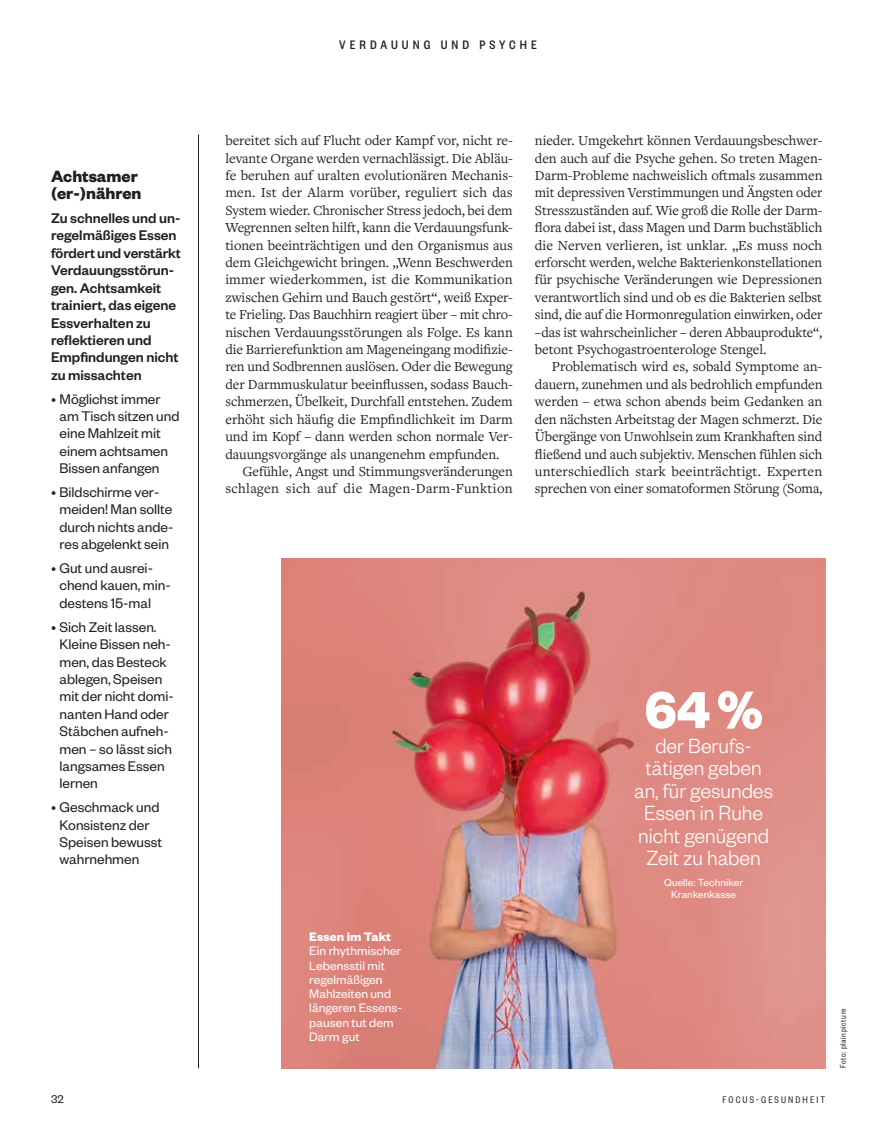
<style>
.page{position:relative;width:893px;height:1136px;background:#fff}
.page>*{position:absolute;margin:0;border:0;box-sizing:border-box;transform-origin:0 0}
.t1{font:700 57px "Founders Grotesk";color:#fff}
.t2{font:300 22.5px/22.5px "Founders Grotesk";color:#fff;text-align:center}
.t3{font:700 18px/17.4px "Founders Grotesk";color:#231f20}
.t4{font:15.3px/17.4px "Founders Grotesk";color:#231f20}
.t5{font:500 15.3px/17.4px "Founders Grotesk";color:#231f20}
.t6{font:14.4px/17.4px "Freight Text Pro";letter-spacing:-.005em;color:#231f20;text-align:justify}
.t7{font:14.4px "Freight Text Pro";letter-spacing:.02em;color:#231f20}
.t8{font:13.5px/14.2px "Founders Grotesk";letter-spacing:.005em;color:#fff}
.t9{font:500 13.5px "Founders Grotesk Cond";letter-spacing:.3em;color:#231f20}
.t10{font:700 13.5px "Founders Grotesk";letter-spacing:.005em;color:#fff}
.t11{font:12.3px "Founders Grotesk";color:#231f20}
.t12{font:11.25px/12px "Founders Grotesk";letter-spacing:.01em;color:#fff;text-align:center}
.t13{font:10.5px "Founders Grotesk Cond";letter-spacing:.2em;color:#231f20}
.t14{font:9px "Founders Grotesk Cond";letter-spacing:.07em;color:#231f20}
</style>
<div class="page">
<img style="left:282px;top:558px;width:543px;height:510px">
<hr style="left:198px;top:134px;width:1px;height:934px;background:#231f20">
<p class="t9" style="left:339px;top:37px;width:199px">VERDAUUNG UND PSYCHE</p>
<p class="t3" style="left:51px;top:166px;width:92px">Achtsamer (er-)nähren</p>
<p class="t5" style="left:51px;top:209px;width:131px">Zu schnelles und un&shy;regelmäßiges Essen fördert und verstärkt<br>Verdauungsstörun&shy;gen. Achtsamkeit trainiert, das eigene<br>Essverhalten zu reflektieren und<br>Empfindungen nicht zu missachten</p>
<p class="t4" style="left:60px;top:389px;width:121px;text-indent:-9px">• Möglichst immer am Tisch sitzen und eine Mahlzeit mit einem achtsamen<br>Bissen anfangen</p>
<p class="t4" style="left:60px;top:482px;width:115px;text-indent:-9px">• Bildschirme ver&shy;meiden! Man sollte durch nichts ande&shy;res abgelenkt sein</p>
<p class="t4" style="left:60px;top:558px;width:113px;text-indent:-9px">• Gut und ausrei&shy;chend kauen, min&shy;destens 15-mal</p>
<p class="t4" style="left:60px;top:617px;width:116px;text-indent:-9px">• Sich Zeit lassen.<br>Kleine Bissen neh&shy;men, das Besteck ablegen, Speisen mit der nicht domi&shy;nanten Hand oder<br>Stäbchen aufneh&shy;men – so lässt sich langsames Essen lernen</p>
<p class="t4" style="left:60px;top:797px;width:104px;text-indent:-9px">• Geschmack und<br>Konsistenz der<br>Speisen bewusst wahrnehmen</p>
<p class="t6" style="left:225px;top:131px;width:289px">bereitet sich auf Flucht oder Kampf vor, nicht re-</p>
<p class="t6" style="left:225px;top:149px;width:289px">levante Organe werden vernachlässigt. Die Abläu-</p>
<p class="t6" style="left:225px;top:166px;width:289px">fe beruhen auf uralten evolutionären Mechanis-</p>
<p class="t6" style="left:225px;top:183px;width:289px">men. Ist der Alarm vorüber, reguliert sich das</p>
<p class="t6" style="left:225px;top:201px;width:289px">System wieder. Chronischer Stress jedoch, bei dem</p>
<p class="t6" style="left:225px;top:218px;width:289px">Wegrennen selten hilft, kann die Verdauungsfunk-</p>
<p class="t6" style="left:225px;top:236px;width:289px">tionen beeinträchtigen und den Organismus aus</p>
<p class="t6" style="left:225px;top:253px;width:289px">dem Gleichgewicht bringen. „Wenn Beschwerden</p>
<p class="t6" style="left:225px;top:270px;width:289px">immer wiederkommen, ist die Kommunikation</p>
<p class="t6" style="left:225px;top:288px;width:289px">zwischen Gehirn und Bauch gestört“, weiß Exper-</p>
<p class="t6" style="left:225px;top:305px;width:289px">te Frieling. Das Bauchhirn reagiert über – mit chro-</p>
<p class="t6" style="left:225px;top:323px;width:289px">nischen Verdauungsstörungen als Folge. Es kann</p>
<p class="t6" style="left:225px;top:340px;width:289px">die Barrierefunktion am Mageneingang modifizie-</p>
<p class="t6" style="left:225px;top:357px;width:289px">ren und Sodbrennen auslösen. Oder die Bewegung</p>
<p class="t6" style="left:225px;top:375px;width:289px">der Darmmuskulatur beeinflussen, sodass Bauch-</p>
<p class="t6" style="left:225px;top:392px;width:289px">schmerzen, Übelkeit, Durchfall entstehen. Zudem</p>
<p class="t6" style="left:225px;top:410px;width:289px">erhöht sich häufig die Empfindlichkeit im Darm</p>
<p class="t6" style="left:225px;top:427px;width:289px">und im Kopf – dann werden schon normale Ver-</p>
<p class="t6" style="left:225px;top:444px;width:276px">dauungsvorgänge als unangenehm empfunden.</p>
<p class="t6" style="left:242px;top:462px;width:272px">Gefühle, Angst und Stimmungsveränderungen</p>
<p class="t7" style="left:225px;top:479px;width:289px">schlagen sich auf die Magen-Darm-Funktion</p>
<p class="t6" style="left:535px;top:131px;width:289px">nieder. Umgekehrt können Verdauungsbeschwer&shy;den auch auf die Psyche gehen. So treten Magen-Darm-Probleme nachweislich oftmals zusammen mit depressiven Verstimmungen und Ängsten oder Stresszuständen auf. Wie groß die Rolle der Darm&shy;flora dabei ist, dass Magen und Darm buchstäblich die Nerven verlieren, ist unklar. „Es muss noch erforscht werden, welche Bakterienkonstellationen für psychische Veränderungen wie Depressionen verantwortlich sind und ob es die Bakterien selbst sind, die auf die Hormonregulation einwirken, oder –das ist wahrscheinlicher – deren Abbauprodukte“, betont Psychogastroenterologe Stengel.</p>
<p class="t6" style="left:535px;top:357px;width:289px;text-indent:17px">Problematisch wird es, sobald Symptome an&shy;dauern, zunehmen und als bedrohlich empfunden werden – etwa schon abends beim Gedanken an den nächsten Arbeitstag der Magen schmerzt. Die Übergänge von Unwohlsein zum Krankhaften sind fließend und auch subjektiv. Menschen fühlen sich unterschiedlich stark beeinträchtigt. Experten sprechen von einer somatoformen Störung (Soma,</p>
<p class="t10" style="left:309px;top:927px;width:83px">Essen im Takt</p>
<p class="t8" style="left:309px;top:943px;width:94px">Ein rhythmischer<br>Lebensstil mit regelmäßigen<br>Mahlzeiten und längeren Essens&shy;pausen tut dem<br>Darm gut</p>
<h1 class="t1" style="left:645px;top:673px;width:119px">64%</h1>
<h2 class="t2" style="left:634px;top:733px;width:140px">der Berufs&shy;tätigen geben an, für gesundes<br>Essen in Ruhe nicht genügend<br>Zeit zu haben</h2>
<p class="t12" style="left:664px;top:875px;width:80px">Quelle: Techniker<br>Krankenkasse</p>
<p class="t11" style="left:51px;top:1091px;width:14px">32</p>
<p class="t13" style="left:722px;top:1093px;width:104px">FOCUS-GESUNDHEIT</p>
<p class="t14" style="left:838px;top:1068px;width:62px;rotate:-90deg">Foto: plainpicture</p>
</div>
